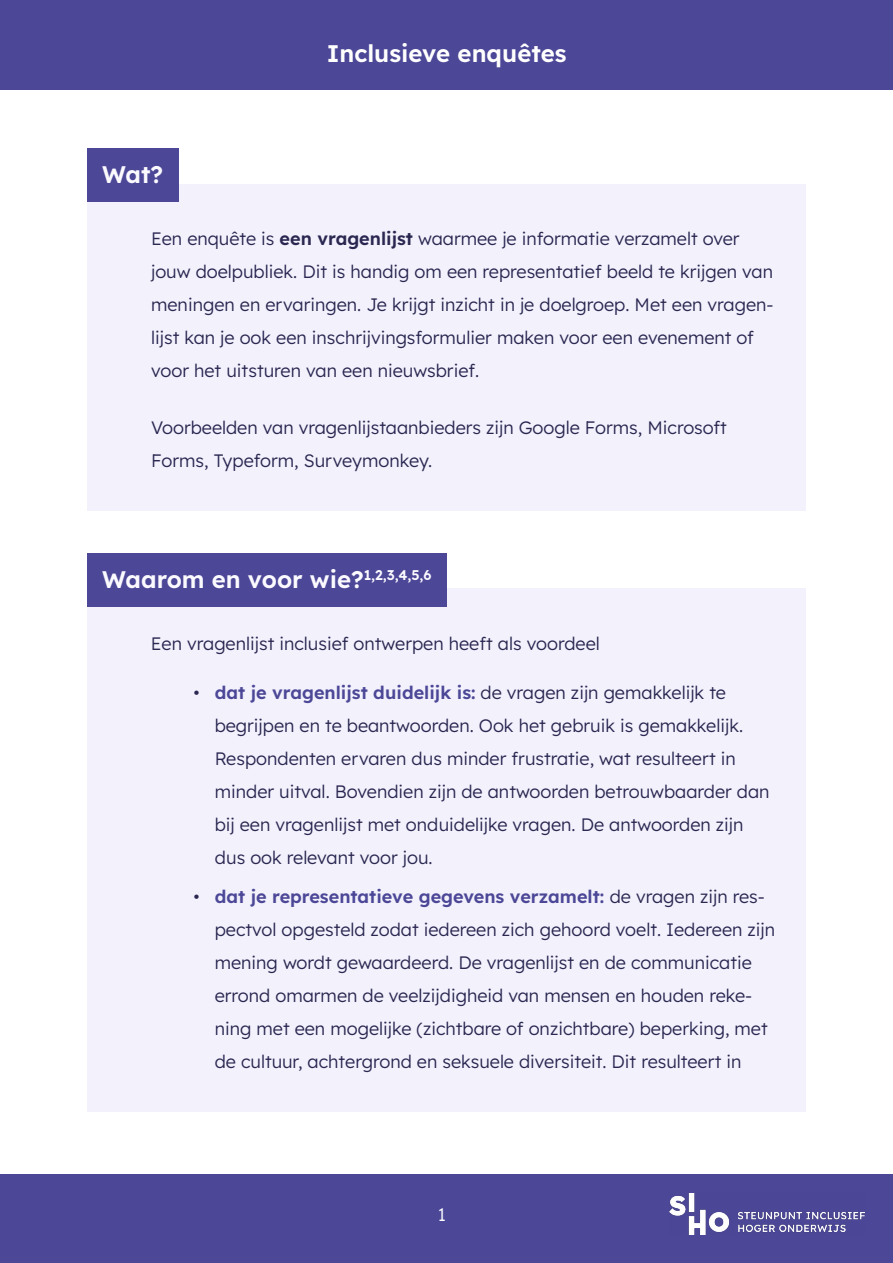
<style>
.page{position:relative;width:893px;height:1263px;background:#fff}
.page>*{position:absolute;margin:0;border:0;box-sizing:border-box;transform-origin:0 0}
.t1{font:600 24px "Lexend";color:#fbfaff}
.Koptekst_pagina_fiche{font:600 24px "Lexend";color:#fff}
.lijst{font:300 18px/33px "Lexend";color:#2a2751}
.t2{font:300 18px "Lexend";color:#fff}
.s1{font-weight:600}
.s2{font-weight:600;color:#4c4797}
</style>
<div class="page">
<div style="left:0;top:1174px;width:893px;height:89px;background:#4c4797"></div>
<img style="left:670px;top:1193px;width:194px;height:41px">
<div style="left:0;top:0;width:893px;height:89px;background:#4c4797"></div>
<div style="left:87px;top:184px;width:719px;height:326px;background:#f2f1fc"></div>
<div style="left:87px;top:148px;width:92px;height:53px;background:#4c4797"></div>
<div style="left:87px;top:589px;width:719px;height:523px;background:#f2f1fc"></div>
<div style="left:87px;top:554px;width:360px;height:53px;background:#4c4797"></div>
<h2 class="t1" style="left:102px;top:156px;width:63px">Wat?</h2>
<p class="Koptekst_pagina_fiche" style="left:327px;top:35px;width:241px">Inclusieve enquêtes</p>
<p class="lijst" style="left:151px;top:221px;width:624px">Een enquête is <span class="s1">een vragenlijst</span> waarmee je informatie verzamelt over jouw doelpubliek. Dit is handig om een representatief beeld te krijgen van meningen en ervaringen. Je krijgt inzicht in je doelgroep. Met een vragen&shy;lijst kan je ook een inschrijvingsformulier maken voor een evenement of voor het uitsturen van een nieuwsbrief.</p>
<p class="lijst" style="left:151px;top:410px;width:577px">Voorbeelden van vragenlijstaanbieders zijn Google Forms, Microsoft<br>Forms, Typeform, Surveymonkey.</p>
<h2 class="t1" style="left:102px;top:561px;width:331px">Waarom en voor wie?<sup>1,2,3,4,5,6</sup></h2>
<p class="lijst" style="left:151px;top:626px;width:450px">Een vragenlijst inclusief ontwerpen heeft als voordeel</p>
<p class="lijst" style="left:215px;top:674px;width:556px;text-indent:-21px">• <span class="s2">dat je vragenlijst duidelijk is:</span> de vragen zijn gemakkelijk te begrijpen en te beantwoorden. Ook het gebruik is gemakkelijk.<br>Respondenten ervaren dus minder frustratie, wat resulteert in minder uitval. Bovendien zijn de antwoorden betrouwbaarder dan bij een vragenlijst met onduidelijke vragen. De antwoorden zijn dus ook relevant voor jou.</p>
<p class="lijst" style="left:215px;top:879px;width:562px;text-indent:-21px">• <span class="s2">dat je representatieve gegevens verzamelt:</span> de vragen zijn res&shy;pectvol opgesteld zodat iedereen zich gehoord voelt. Iedereen zijn mening wordt gewaardeerd. De vragenlijst en de communicatie errond omarmen de veelzijdigheid van mensen en houden reke&shy;ning met een mogelijke (zichtbare of onzichtbare) beperking, met de cultuur, achtergrond en seksuele diversiteit. Dit resulteert in</p>
<p class="t2" style="left:438px;top:1202px;width:10px">1</p>
</div>
